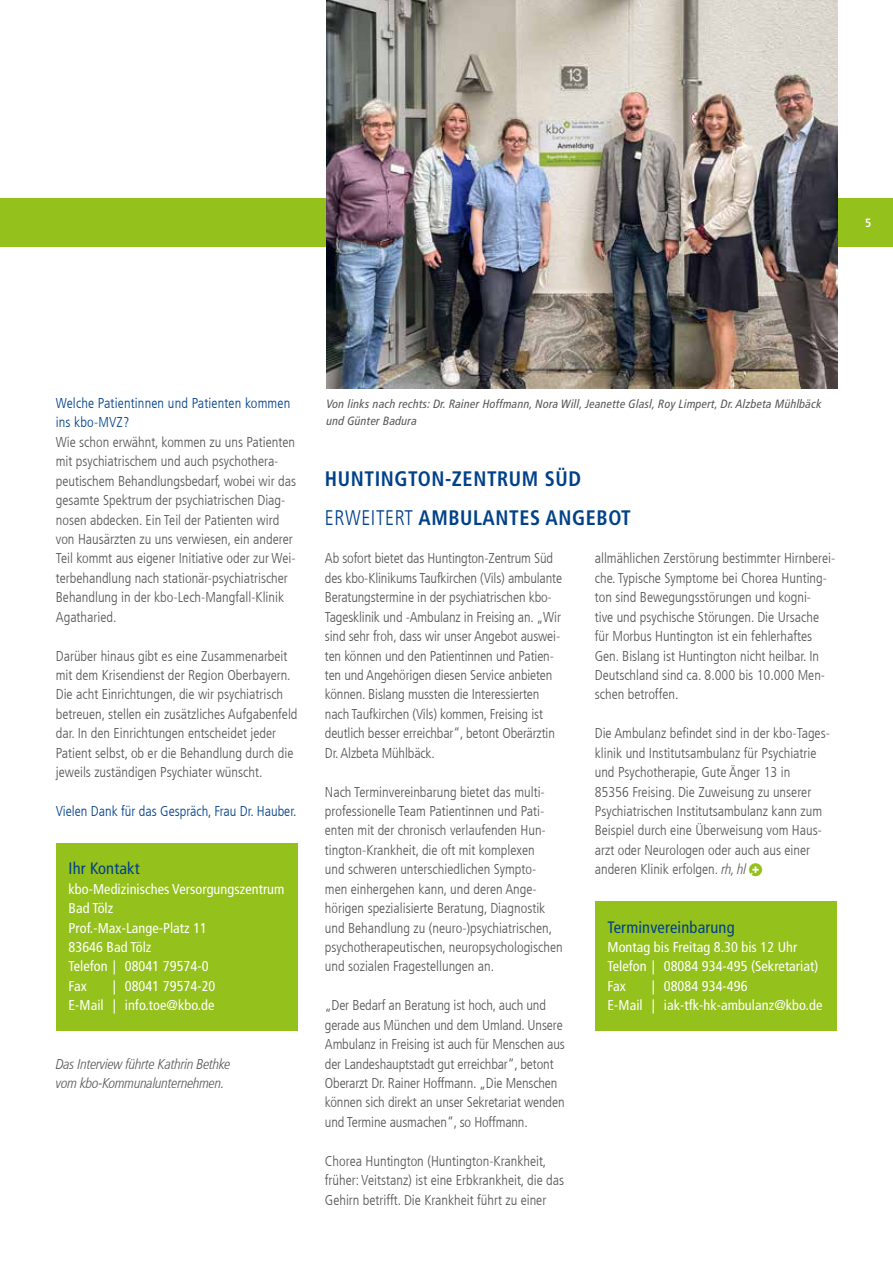
<style>
.page{position:relative;width:893px;height:1263px;background:#fff}
.page>*{position:absolute;margin:0;border:0;box-sizing:border-box;transform-origin:0 0}
.t1{font:700 condensed 21px/38.8px "Frutiger LT Com";letter-spacing:.03em;color:#004189;scale:.96 1}
.t2{font:condensed 16.5px "Frutiger LT Com";letter-spacing:.01em;color:#004189}
.t3{font:300 condensed 14.25px/19.4px "Frutiger LT Com";color:#565656}
.t4{font:condensed 14.25px/19.4px "Frutiger LT Com";letter-spacing:.005em;color:#fff}
.t5{font:300 condensed 14.25px/19.4px "Frutiger LT Com";letter-spacing:.01em;color:#004189}
.t6{font:italic 300 condensed 14.25px/19.4px "Frutiger LT Com";letter-spacing:-.02em;color:#565656}
.t7{font:italic condensed 12px/16.5px "Frutiger LT Com";letter-spacing:.02em;color:#565656}
.t8{font:700 condensed 12px "Frutiger LT Com";color:#fff}
.s1{font-weight:300}
.s2{font-style:italic}
.s3{font-family:"kboplus";font-weight:400;font-stretch:normal;font-size:15.75px;color:#94c11c}
</style>
<div class="page">
<div style="left:0;top:198px;width:893px;height:49px;background:#94c11c"></div>
<div style="left:595px;top:901px;width:242px;height:53px;background:#94c11c"></div>
<div style="left:595px;top:942px;width:242px;height:50px;background:#94c11c"></div>
<div style="left:595px;top:980px;width:242px;height:51px;background:#94c11c"></div>
<img style="left:326px;top:0;width:511px;height:389px">
<div style="left:56px;top:843px;width:242px;height:52px;background:#94c11c"></div>
<div style="left:56px;top:864px;width:242px;height:70px;background:#94c11c"></div>
<div style="left:56px;top:922px;width:242px;height:50px;background:#94c11c"></div>
<div style="left:56px;top:961px;width:242px;height:50px;background:#94c11c"></div>
<div style="left:56px;top:980px;width:242px;height:51px;background:#94c11c"></div>
<p class="t8" style="left:865px;top:215px;width:8px">5</p>
<p class="t5" style="left:56px;top:394px;width:236px">Welche Patientinnen und Patienten kommen ins kbo-MVZ?</p>
<p class="t3" style="left:56px;top:432px;width:242px">Wie schon erwähnt, kommen zu uns Patienten mit psychiatrischem und auch psychothera&shy;peutischem Behandlungsbedarf, wobei wir das gesamte Spektrum der psychiatrischen Diag&shy;nosen abdecken. Ein Teil der Patienten wird von Hausärzten zu uns verwiesen, ein anderer Teil kommt aus eigener Initiative oder zur Wei&shy;terbehandlung nach stationär-psychiatrischer Behandlung in der kbo-Lech-Mangfall-Klinik Agatharied.</p>
<p class="t3" style="left:56px;top:646px;width:243px">Darüber hinaus gibt es eine Zusammenarbeit mit dem Krisendienst der Region Oberbayern.<br>Die acht Einrichtungen, die wir psychiatrisch betreuen, stellen ein zusätzliches Aufgabenfeld dar. In den Einrichtungen entscheidet jeder Patient selbst, ob er die Behandlung durch die jeweils zuständigen Psychiater wünscht.</p>
<p class="t5" style="left:56px;top:801px;width:242px">Vielen Dank für das Gespräch, Frau Dr. Hauber.</p>
<p class="t2" style="left:69px;top:859px;width:73px">Ihr Kontakt</p>
<p class="t4" style="left:69px;top:879px;width:217px">kbo-Medizinisches Versorgungszentrum<br>Bad Tölz<br>Prof.-Max-Lange-Platz 11<br>83646 Bad Tölz<br>Telefon | 08041 79574-0<br>Fax</p>
<p class="t4" style="left:69px;top:976px;width:148px;text-align:right">| 08041 79574-20<br>E-Mail | info.toe@kbo.de</p>
<p class="t6" style="left:56px;top:1054px;width:176px">Das Interview führte Kathrin Bethke vom kbo-Kommunalunternehmen.</p>
<p class="t7" style="left:326px;top:396px;width:497px">Von links nach rechts: Dr. Rainer Hoffmann, Nora Will, Jeanette Glasl, Roy Limpert, Dr. Alzbeta Mühlbäck und Günter Badura</p>
<h1 class="t1" style="left:325px;top:459px;width:320px">HUNTINGTON-ZENTRUM SÜD<br><span class="s1">ERWEITERT</span> AMBULANTES ANGEBOT</h1>
<p class="t3" style="left:325px;top:549px;width:239px">Ab sofort bietet das Huntington-Zentrum Süd des kbo-Klinikums Taufkirchen (Vils) ambulante Beratungstermine in der psychiatrischen kbo-Tagesklinik und -Ambulanz in Freising an. „Wir sind sehr froh, dass wir unser Angebot auswei&shy;ten können und den Patientinnen und Patien&shy;ten und Angehörigen diesen Service anbieten können. Bislang mussten die Interessierten nach Taufkirchen (Vils) kommen, Freising ist deutlich besser erreichbar“, betont Oberärztin Dr. Alzbeta Mühlbäck.</p>
<p class="t3" style="left:325px;top:782px;width:239px">Nach Terminvereinbarung bietet das multi&shy;professionelle Team Patientinnen und Pati&shy;enten mit der chronisch verlaufenden Hun&shy;tington-Krankheit, die oft mit komplexen<br>und schweren unterschiedlichen Sympto-<br>men einhergehen kann, und deren Ange&shy;hörigen spezialisierte Beratung, Diagnostik und Behandlung zu (neuro-)psychiatrischen, psychotherapeutischen, neuropsychologischen und sozialen Fragestellungen an.</p>
<p class="t3" style="left:325px;top:996px;width:241px">„Der Bedarf an Beratung ist hoch, auch und gerade aus München und dem Umland. Unsere Ambulanz in Freising ist auch für Menschen aus der Landeshauptstadt gut erreichbar“, betont Oberarzt Dr. Rainer Hoffmann. „Die Menschen können sich direkt an unser Sekretariat wenden und Termine ausmachen“, so Hoffmann.</p>
<p class="t3" style="left:325px;top:1151px;width:241px">Chorea Huntington (Huntington-Krankheit, früher: Veitstanz) ist eine Erbkrankheit, die das<br>Gehirn betrifft. Die Krankheit führt zu einer</p>
<p class="t3" style="left:595px;top:549px;width:242px">allmählichen Zerstörung bestimmter Hirnberei&shy;che. Typische Symptome bei Chorea Hunting&shy;ton sind Bewegungsstörungen und kogni-<br>tive und psychische Störungen. Die Ursache für Morbus Huntington ist ein fehlerhaftes Gen. Bislang ist Huntington nicht heilbar. In Deutschland sind ca. 8.000 bis 10.000 Men&shy;schen betroffen.</p>
<p class="t3" style="left:595px;top:724px;width:237px">Die Ambulanz befindet sind in der kbo-Tages&shy;klinik und Institutsambulanz für Psychiatrie und Psychotherapie, Gute Änger 13 in<br>85356 Freising. Die Zuweisung zu unserer Psychiatrischen Institutsambulanz kann zum Beispiel durch eine Überweisung vom Haus&shy;arzt oder Neurologen oder auch aus einer anderen Klinik erfolgen. <span class="s2">rh, hl</span> <span class="s3">d</span></p>
<p class="t2" style="left:608px;top:917px;width:129px">Terminvereinbarung</p>
<p class="t4" style="left:608px;top:937px;width:212px">Montag bis Freitag 8.30 bis 12 Uhr<br>Telefon | 08084 934-495 (Sekretariat)<br>Fax</p>
<p class="t4" style="left:608px;top:976px;width:216px;text-indent:44px">| 08084 934-496<br>E-Mail | iak-tfk-hk-ambulanz@kbo.de</p>
</div>
